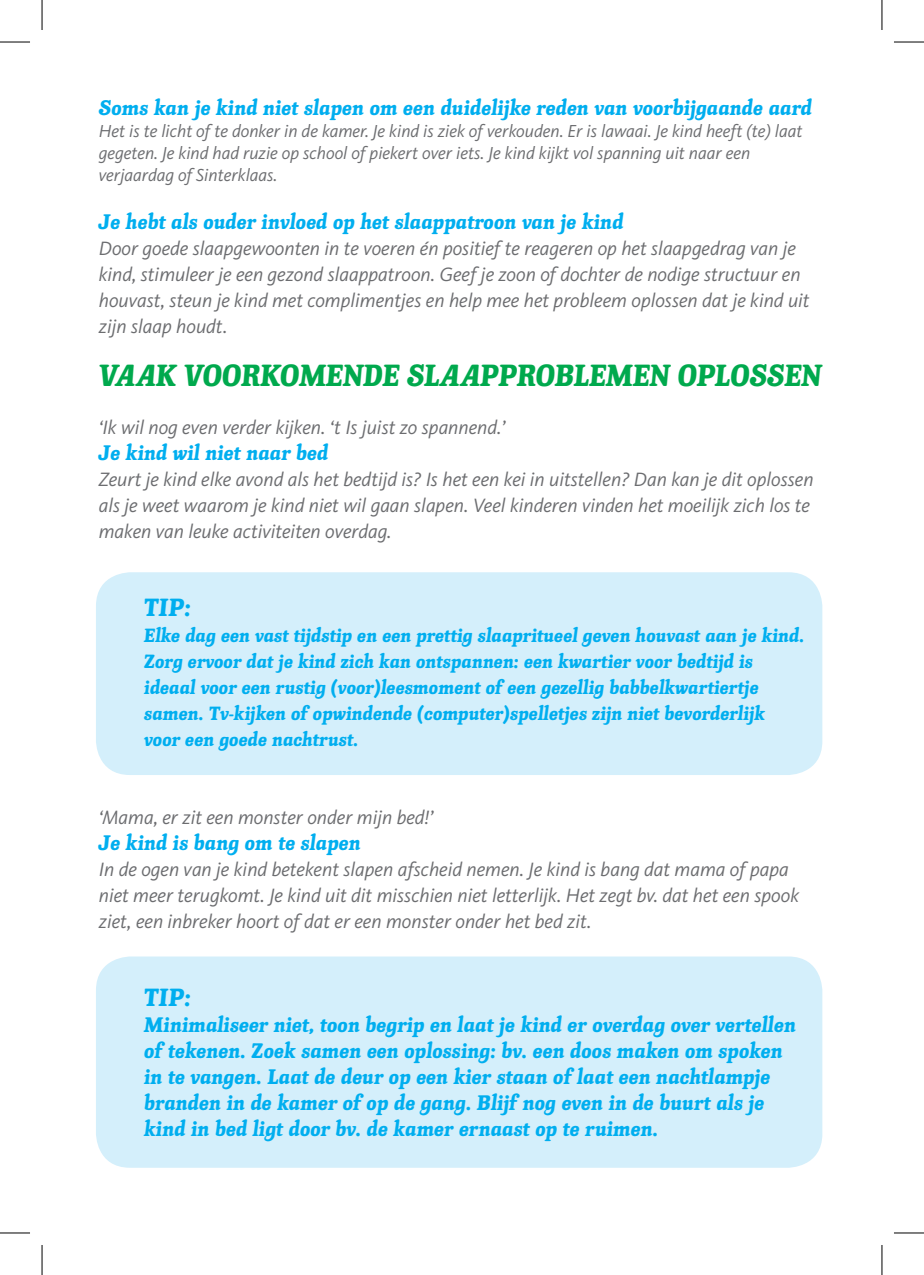
<style>
.page{position:relative;width:924px;height:1275px;background:#fff}
.page>*{position:absolute;margin:0;border:0;box-sizing:border-box;transform-origin:0 0}
.Titel_hoofdstuk_16pt{font:32px "Knightsbridge EF";letter-spacing:-.01em;color:#00a94d;scale:.96 1}
.Titel_hoofdstuk_13pt{font:26px "Knightsbridge EF";color:#00aeef}
.Body_9pt_int11{font:26px "Knightsbridge EF";color:#00aeef}
.Ondertitel_11pt_blau{font:22px/26px "Knightsbridge EF";color:#00aeef}
.Body_10pt_int13{font:italic 20px/26px "Kievit OT";color:#6c6d70}
.Titel_hoofdstuk_13pt-2{font:20px/26px "Knightsbridge EF";color:#00aeef}
.Body_9pt_int11-2{font:italic 18px/22px "Kievit OT";color:#6c6d70}
</style>
<div class="page">
<div style="left:96px;top:956px;width:726px;height:211px;background:#d4effb;border-radius:34px"></div>
<div style="left:96px;top:572px;width:726px;height:203px;background:#d4effb;border-radius:34px"></div>
<hr style="left:0;top:42px;width:30px;height:1px;background:#000">
<hr style="left:893px;top:42px;width:30px;height:1px;background:#000">
<hr style="left:0;top:1232px;width:30px;height:1px;background:#000">
<hr style="left:893px;top:1232px;width:30px;height:1px;background:#000">
<hr style="left:42px;top:0;width:1px;height:30px;background:#000">
<hr style="left:42px;top:1245px;width:1px;height:30px;background:#000">
<hr style="left:881px;top:0;width:1px;height:30px;background:#000">
<hr style="left:881px;top:1245px;width:1px;height:30px;background:#000">
<p class="Ondertitel_11pt_blau" style="left:99px;top:95px;width:714px">Soms kan je kind niet slapen om een duidelijke reden van voorbijgaande aard</p>
<p class="Body_9pt_int11-2" style="left:99px;top:120px;width:704px">Het is te licht of te donker in de kamer. Je kind is ziek of verkouden. Er is lawaai. Je kind heeft (te) laat gegeten. Je kind had ruzie op school of piekert over iets. Je kind kijkt vol spanning uit naar een verjaardag of Sinterklaas.</p>
<p class="Ondertitel_11pt_blau" style="left:99px;top:209px;width:526px">Je hebt als ouder invloed op het slaappatroon van je kind</p>
<p class="Body_10pt_int13" style="left:99px;top:236px;width:712px">Door goede slaapgewoonten in te voeren én positief te reageren op het slaapgedrag van je kind, stimuleer je een gezond slaappatroon. Geef je zoon of dochter de nodige structuur en houvast, steun je kind met complimentjes en help mee het probleem oplossen dat je kind uit zijn slaap houdt.</p>
<p class="Titel_hoofdstuk_16pt" style="left:99px;top:356px;width:754px">VAAK VOORKOMENDE SLAAPPROBLEMEN OPLOSSEN</p>
<p class="Body_10pt_int13" style="left:99px;top:414px;width:408px">‘Ik wil nog even verder kijken. ‘t Is juist zo spannend.’</p>
<p class="Ondertitel_11pt_blau" style="left:99px;top:439px;width:231px">Je kind wil niet naar bed</p>
<p class="Body_10pt_int13" style="left:99px;top:466px;width:716px">Zeurt je kind elke avond als het bedtijd is? Is het een kei in uitstellen? Dan kan je dit oplossen als je weet waarom je kind niet wil gaan slapen. Veel kinderen vinden het moeilijk zich los te maken van leuke activiteiten overdag.</p>
<p class="Titel_hoofdstuk_13pt" style="left:144px;top:591px;width:49px">TIP:</p>
<p class="Titel_hoofdstuk_13pt-2" style="left:144px;top:622px;width:661px">Elke dag een vast tijdstip en een prettig slaapritueel geven houvast aan je kind.<br>Zorg ervoor dat je kind zich kan ontspannen: een kwartier voor bedtijd is ideaal voor een rustig (voor)leesmoment of een gezellig babbelkwartiertje samen. Tv-kijken of opwindende (computer)spelletjes zijn niet bevorderlijk voor een goede nachtrust.</p>
<p class="Body_10pt_int13" style="left:99px;top:804px;width:336px">‘Mama, er zit een monster onder mijn bed!’</p>
<p class="Ondertitel_11pt_blau" style="left:99px;top:829px;width:263px">Je kind is bang om te slapen</p>
<p class="Body_10pt_int13" style="left:99px;top:856px;width:701px">In de ogen van je kind betekent slapen afscheid nemen. Je kind is bang dat mama of papa niet meer terugkomt. Je kind uit dit misschien niet letterlijk. Het zegt bv. dat het een spook ziet, een inbreker hoort of dat er een monster onder het bed zit.</p>
<p class="Body_9pt_int11" style="left:144px;top:981px;width:49px">TIP:</p>
<p class="Ondertitel_11pt_blau" style="left:144px;top:1011px;width:653px">Minimaliseer niet, toon begrip en laat je kind er overdag over vertellen of tekenen. Zoek samen een oplossing: bv. een doos maken om spoken in te vangen. Laat de deur op een kier staan of laat een nachtlampje branden in de kamer of op de gang. Blijf nog even in de buurt als je kind in bed ligt door bv. de kamer ernaast op te ruimen.</p>
</div>
